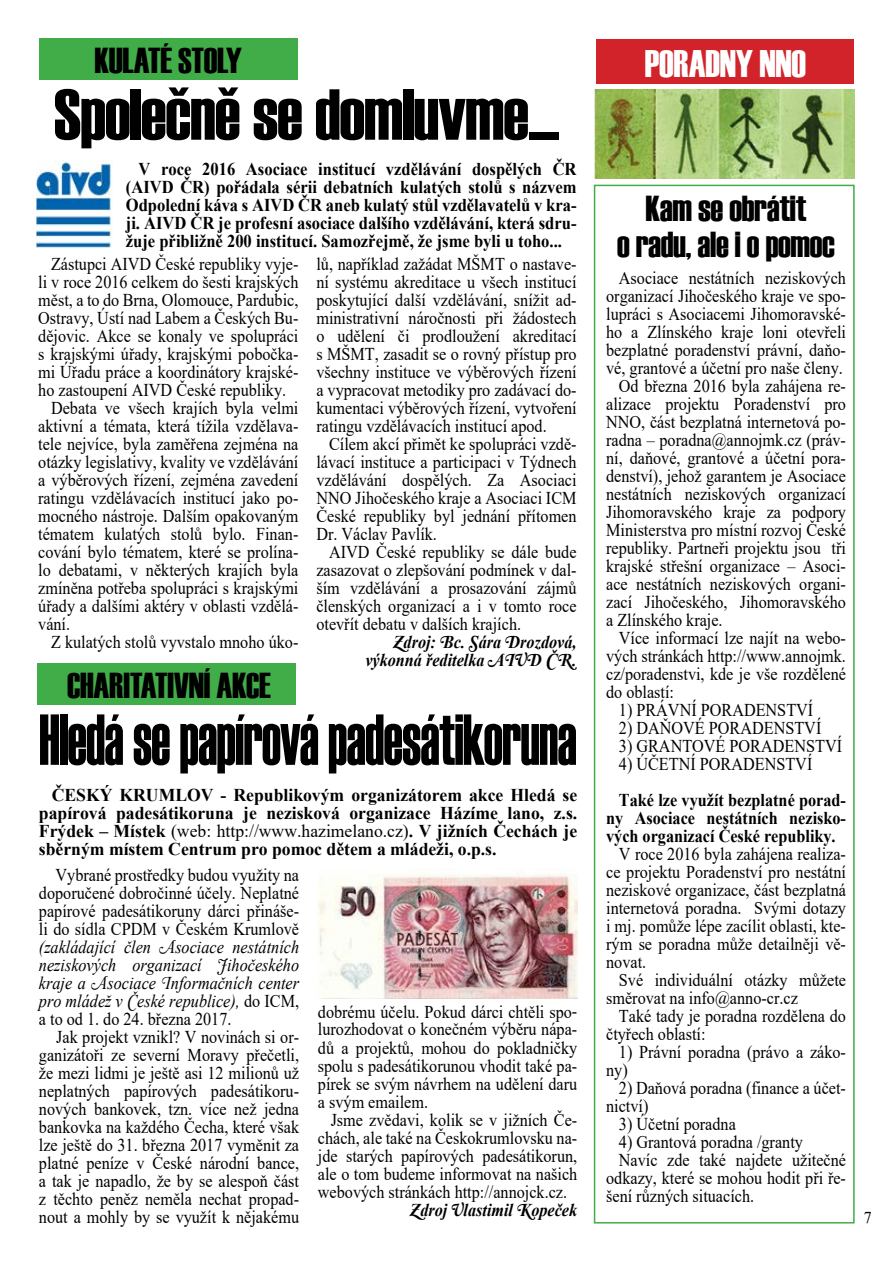
<style>
.page{position:relative;width:893px;height:1263px;background:#fff}
.page>*{position:absolute;margin:0;border:0;box-sizing:border-box;transform-origin:0 0}
.t1{font:72px "Haettenschweiler";letter-spacing:-.015em;color:#000;scale:.75 1}
.t2{font:72px "Haettenschweiler";letter-spacing:-.015em;color:#000}
.t3{font:38.4px "Haettenschweiler";letter-spacing:-.005em;color:#fff}
.t4{font:36px/36px "Haettenschweiler";letter-spacing:-.01em;color:#000;text-align:center}
.t5{font:18px/18px "Times New Roman";color:#000;text-align:justify;scale:.9 1}
.t6{font:700 18px/18px "Times New Roman";color:#000;text-align:justify;scale:.92 1}
.t7{font:700 18px/18px "Times New Roman";color:#000;text-align:justify}
.t8{font:italic 18px/18px "Times New Roman";color:#000;text-align:justify;scale:.9 1}
.t9{font:700 18px/18px "Times New Roman";color:#000;text-align:justify;scale:.9 1}
.t10{font:italic 700 18px/18px "Times New Roman";color:#000;text-align:right;scale:.9 1}
.t11{font:16.5px "Times New Roman";color:#000}
.s1{font-weight:400}
.s2{font-style:normal}
</style>
<div class="page">
<div style="left:38px;top:663px;width:258px;height:42px;background:#41ad49"></div>
<div style="left:596px;top:40px;width:257px;height:44px;background:#d2232a"></div>
<img style="left:595px;top:89px;width:260px;height:90px">
<img style="left:318px;top:874px;width:259px;height:125px">
<div style="left:39px;top:38px;width:259px;height:42px;background:#41ad49"></div>
<img style="left:37px;top:161px;width:76px;height:87px">
<div style="left:594px;top:185px;width:261px;height:1038px;border:2px solid #41ad49"></div>
<h3 class="t4" style="left:95px;top:43px;width:149px">kulaté stoly</h3>
<h1 class="t2" style="left:54px;top:66px;width:507px">Společně se domluvme...</h1>
<p class="t6" style="left:126px;top:160px;width:491px;text-indent:13px">V roce 2016 Asociace institucí vzdělávání dospělých ČR (AIVD ČR) pořádala sérii debatních kulatých stolů s názvem Odpolední káva s AIVD ČR aneb kulatý stůl vzdělavatelů v kra&shy;ji. AIVD ČR je profesní asociace dalšího vzdělávání, která sdru&shy;žuje přibližně 200 institucí. Samozřejmě, že jsme byli u toho...</p>
<p class="t5" style="left:51px;top:254px;width:276px">Zástupci AIVD České republiky vyje-</p>
<p class="t5" style="left:38px;top:272px;width:291px">li v roce 2016 celkem do šesti krajských</p>
<p class="t5" style="left:38px;top:290px;width:291px">měst, a to do Brna, Olomouce, Pardubic,</p>
<p class="t5" style="left:38px;top:308px;width:291px">Ostravy, Ústí nad Labem a Českých Bu-</p>
<p class="t5" style="left:38px;top:326px;width:291px">dějovic. Akce se konaly ve spolupráci</p>
<p class="t5" style="left:38px;top:344px;width:291px">s krajskými úřady, krajskými pobočka-</p>
<p class="t5" style="left:38px;top:362px;width:291px">mi Úřadu práce a koordinátory krajské-</p>
<p class="t5" style="left:38px;top:380px;width:277px">ho zastoupení AIVD České republiky.</p>
<p class="t5" style="left:51px;top:398px;width:276px">Debata ve všech krajích byla velmi</p>
<p class="t5" style="left:38px;top:416px;width:291px">aktivní a témata, která tížila vzdělava-</p>
<p class="t5" style="left:38px;top:434px;width:291px">tele nejvíce, byla zaměřena zejména na</p>
<p class="t5" style="left:38px;top:452px;width:291px">otázky legislativy, kvality ve vzdělávání</p>
<p class="t5" style="left:38px;top:470px;width:291px">a výběrových řízení, zejména zavedení</p>
<p class="t5" style="left:38px;top:488px;width:291px">ratingu vzdělávacích institucí jako po-</p>
<p class="t5" style="left:38px;top:506px;width:291px">mocného nástroje. Dalším opakovaným</p>
<p class="t5" style="left:38px;top:524px;width:291px">tématem kulatých stolů bylo. Finan-</p>
<p class="t5" style="left:38px;top:542px;width:291px">cování bylo tématem, které se prolína-</p>
<p class="t5" style="left:38px;top:560px;width:291px">lo debatami, v některých krajích byla</p>
<p class="t5" style="left:38px;top:578px;width:291px">zmíněna potřeba spolupráci s krajskými</p>
<p class="t5" style="left:38px;top:596px;width:291px">úřady a dalšími aktéry v oblasti vzdělá-</p>
<p class="t5" style="left:38px;top:614px;width:37px">vání.</p>
<p class="t5" style="left:51px;top:632px;width:276px">Z kulatých stolů vyvstalo mnoho úko-</p>
<h3 class="t4" style="left:67px;top:667px;width:205px">charitativní akce</h3>
<p class="t5" style="left:316px;top:254px;width:291px">lů, například zažádat MŠMT o nastave&shy;ní systému akreditace u všech institucí poskytující další vzdělávání, snížit ad&shy;ministrativní náročnosti při žádostech o udělení či prodloužení akreditací s MŠMT, zasadit se o rovný přístup pro všechny instituce ve výběrových řízení a vypracovat metodiky pro zadávací do&shy;kumentaci výběrových řízení, vytvoření ratingu vzdělávacích institucí apod.</p>
<p class="t5" style="left:316px;top:434px;width:291px;text-indent:13px">Cílem akcí přimět ke spolupráci vzdě&shy;lávací instituce a participaci v Týdnech vzdělávání dospělých. Za Asociaci NNO Jihočeského kraje a Asociaci ICM České republiky byl jednání přítomen Dr. Václav Pavlík.</p>
<p class="t5" style="left:316px;top:542px;width:291px;text-indent:13px">AIVD České republiky se dále bude zasazovat o zlepšování podmínek v dal&shy;ším vzdělávání a prosazování zájmů členských organizací a i v tomto roce otevřít debatu v dalších krajích.</p>
<p class="t10" style="left:365px;top:632px;width:236px">Zdroj: Bc. Sára Drozdová, výkonná ředitelka AIVD ČR.</p>
<h1 class="t1" style="left:39px;top:691px;width:718px">Hledá se papírová padesátikoruna</h1>
<p class="t7" style="left:39px;top:786px;width:540px;text-indent:13px">ČESKÝ KRUMLOV - Republikovým organizátorem akce Hledá se papírová padesátikoruna je nezisková organizace Házíme lano, z.s.<br>Frýdek – Místek <span class="s1">(web: http://www.hazimelano.cz)</span>. V jižních Čechách je sběrným místem Centrum pro pomoc dětem a mládeži, o.p.s.</p>
<p class="t5" style="left:39px;top:865px;width:291px;text-indent:17px">Vybrané prostředky budou využity na doporučené dobročinné účely. Neplatné papírové padesátikoruny dárci přináše&shy;li do sídla CPDM v Českém Krumlově</p>
<p class="t8" style="left:39px;top:937px;width:291px">(zakládající člen Asociace nestátních neziskových organizací Jihočeského kraje a Asociace Informačních center pro mládež v České republice), <span class="s2">do ICM, a to od 1. do 24. března 2017.</span></p>
<p class="t5" style="left:39px;top:1027px;width:291px;text-indent:17px">Jak projekt vznikl? V novinách si or&shy;ganizátoři ze severní Moravy přečetli, že mezi lidmi je ještě asi 12 milionů už neplatných papírových padesátikoru&shy;nových bankovek, tzn. více než jedna bankovka na každého Čecha, které však lze ještě do 31. března 2017 vyměnit za platné peníze v České národní bance, a tak je napadlo, že by se alespoň část z těchto peněz neměla nechat propad&shy;nout a mohly by se využít k nějakému</p>
<p class="t5" style="left:318px;top:1002px;width:290px">dobrému účelu. Pokud dárci chtěli spo&shy;lurozhodovat o konečném výběru nápa&shy;dů a projektů, mohou do pokladničky spolu s padesátikorunou vhodit také pa&shy;pírek se svým návrhem na udělení daru a svým emailem.</p>
<p class="t5" style="left:318px;top:1110px;width:290px;text-indent:13px">Jsme zvědavi, kolik se v jižních Če&shy;chách, ale také na Českokrumlovsku na&shy;jde starých papírových padesátikorun, ale o tom budeme informovat na našich webových stránkách http://annojck.cz.</p>
<p class="t10" style="left:410px;top:1200px;width:188px">Zdroj Vlastimil Kopeček</p>
<h2 class="t3" style="left:645px;top:38px;width:163px">poradny nno</h2>
<h3 class="t4" style="left:617px;top:190px;width:220px">Kam se obrátit<br>o radu, ale i o pomoc</h3>
<p class="t5" style="left:619px;top:268px;width:254px">Asociace nestátních neziskových</p>
<p class="t5" style="left:606px;top:286px;width:268px">organizací Jihočeského kraje ve spo-</p>
<p class="t5" style="left:606px;top:304px;width:268px">lupráci s Asociacemi Jihomoravské-</p>
<p class="t5" style="left:606px;top:322px;width:268px">ho a Zlínského kraje loni otevřeli</p>
<p class="t5" style="left:606px;top:340px;width:268px">bezplatné poradenství právní, daňo-</p>
<p class="t5" style="left:606px;top:358px;width:264px">vé, grantové a účetní pro naše členy.</p>
<p class="t5" style="left:619px;top:376px;width:254px">Od března 2016 byla zahájena re-</p>
<p class="t5" style="left:606px;top:394px;width:268px">alizace projektu Poradenství pro</p>
<p class="t5" style="left:606px;top:412px;width:268px">NNO, část bezplatná internetová po-</p>
<p class="t5" style="left:606px;top:430px;width:268px">radna – poradna@annojmk.cz (práv-</p>
<p class="t5" style="left:606px;top:448px;width:268px">ní, daňové, grantové a účetní pora-</p>
<p class="t5" style="left:606px;top:466px;width:268px">denství), jehož garantem je Asociace</p>
<p class="t5" style="left:606px;top:484px;width:268px">nestátních neziskových organizací</p>
<p class="t5" style="left:606px;top:502px;width:268px">Jihomoravského kraje za podpory</p>
<p class="t5" style="left:606px;top:520px;width:268px">Ministerstva pro místní rozvoj České</p>
<p class="t5" style="left:606px;top:538px;width:268px">republiky. Partneři projektu jsou tři</p>
<p class="t5" style="left:606px;top:556px;width:268px">krajské střešní organizace – Asoci-</p>
<p class="t5" style="left:606px;top:574px;width:268px">ace nestátních neziskových organi-</p>
<p class="t5" style="left:606px;top:592px;width:268px">zací Jihočeského, Jihomoravského</p>
<p class="t5" style="left:606px;top:610px;width:131px">a Zlínského kraje.</p>
<p class="t5" style="left:619px;top:628px;width:254px">Více informací lze najít na webo-</p>
<p class="t5" style="left:606px;top:646px;width:268px">vých stránkách http://www.annojmk.</p>
<p class="t5" style="left:606px;top:664px;width:268px">cz/poradenstvi, kde je vše rozdělené</p>
<p class="t5" style="left:606px;top:682px;width:77px">do oblastí:</p>
<p class="t5" style="left:619px;top:700px;width:217px">1) PRÁVNÍ PORADENSTVÍ</p>
<p class="t5" style="left:619px;top:718px;width:226px">2) DAŇOVÉ PORADENSTVÍ</p>
<p class="t5" style="left:619px;top:736px;width:249px">3) GRANTOVÉ PORADENSTVÍ</p>
<p class="t5" style="left:619px;top:754px;width:216px">4) ÚČETNÍ PORADENSTVÍ</p>
<p class="t9" style="left:606px;top:790px;width:268px;text-indent:13px">Také lze využít bezplatné porad&shy;ny Asociace nestátních nezisko&shy;vých organizací České republiky.</p>
<p class="t5" style="left:606px;top:844px;width:268px;text-indent:13px">V roce 2016 byla zahájena realiza&shy;ce projektu Poradenství pro nestátní neziskové organizace, část bezplatná internetová poradna. Svými dotazy i mj. pomůže lépe zacílit oblasti, kte&shy;rým se poradna může detailněji vě&shy;novat.</p>
<p class="t5" style="left:606px;top:970px;width:268px;text-indent:13px">Své individuální otázky můžete směrovat na info@anno-cr.cz</p>
<p class="t5" style="left:606px;top:1006px;width:268px;text-indent:13px">Také tady je poradna rozdělena do čtyřech oblastí:</p>
<p class="t5" style="left:606px;top:1042px;width:268px;text-indent:13px">1) Právní poradna (právo a záko&shy;ny)</p>
<p class="t5" style="left:606px;top:1078px;width:268px;text-indent:13px">2) Daňová poradna (finance a účet&shy;nictví)</p>
<p class="t5" style="left:619px;top:1114px;width:131px">3) Účetní poradna</p>
<p class="t5" style="left:619px;top:1132px;width:206px">4) Grantová poradna /granty</p>
<p class="t5" style="left:619px;top:1150px;width:254px">Navíc zde také najdete užitečné</p>
<p class="t5" style="left:606px;top:1168px;width:268px">odkazy, které se mohou hodit při ře-</p>
<p class="t5" style="left:606px;top:1186px;width:166px">šení různých situacích.</p>
<p class="t11" style="left:864px;top:1206px;width:10px">7</p>
</div>
